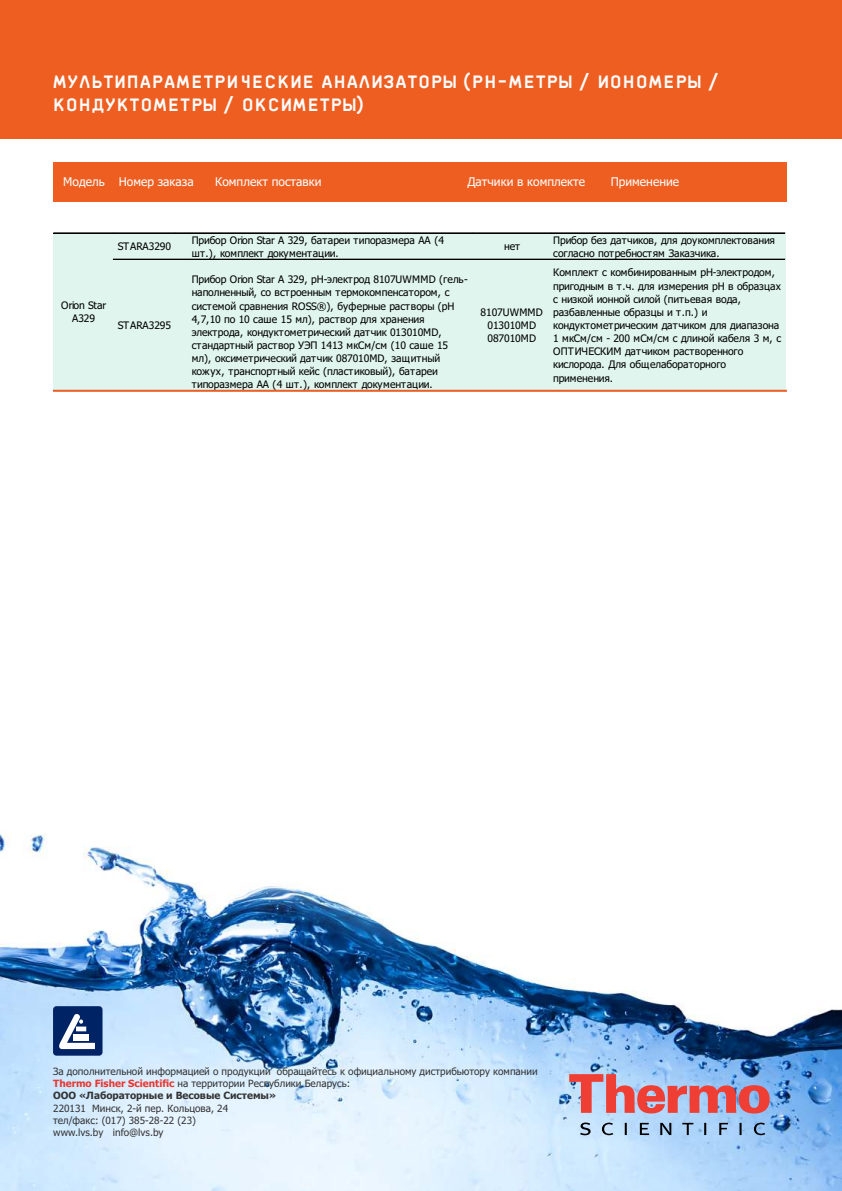
<style>
.page{position:relative;width:842px;height:1191px;background:#fff}
.page>*{position:absolute;margin:0;border:0;box-sizing:border-box;transform-origin:0 0}
.t1{font:24px/22.6px "Far Cry 4";color:#fefefe}
.t2{font:12px "Tahoma";color:#fefefe}
.t3{font:10.4px/13.1px "Tahoma";letter-spacing:-.01em;color:#000}
.t4{font:10px/12.1px "Tahoma";color:#343435}
.s1{font-weight:700;color:#e63832}
.s2{font-weight:700}
</style>
<div class="page">
<div style="left:0;top:0;width:842px;height:138px;background:#ef5e21"></div>
<div style="left:53px;top:162px;width:734px;height:40px;background:#ef5e21"></div>
<div style="left:53px;top:233px;width:732px;height:158px;background:#dff5ee"></div>
<hr style="left:53px;top:233px;width:732px;height:1px;background:#000">
<hr style="left:113px;top:259px;width:672px;height:1px;background:#000">
<img style="left:0;top:833px;width:842px;height:358px">
<svg style="left:569px;top:1074px;width:201px;height:39px;background:#c4899b"></svg>
<svg style="left:580px;top:1122px;width:185px;height:13px;background:#92b0ce"></svg>
<div style="left:53px;top:1006px;width:50px;height:49px;background:#002366;border-radius:3px"></div>
<svg style="left:59px;top:1014px;width:36px;height:35px"></svg>
<hr style="left:53px;top:390px;width:734px;height:2px;background:#ef5e21">
<h1 class="t1" style="left:52px;top:71px;width:669px">Мультипараметрические анализаторы (рН-метры / иономеры / кондуктометры / оксиметры)</h1>
<p class="t2" style="left:63px;top:177px;width:132px">Модель Номер заказа</p>
<p class="t2" style="left:215px;top:177px;width:108px">Комплект поставки</p>
<p class="t2" style="left:467px;top:177px;width:119px">Датчики в комплекте</p>
<p class="t2" style="left:611px;top:176px;width:70px">Применение</p>
<p class="t3" style="left:61px;top:299px;width:47px;text-align:center">Orion Star<br>A329</p>
<p class="t3" style="left:118px;top:241px;width:55px">STARA3290</p>
<p class="t3" style="left:192px;top:234px;width:254px">Прибор Orion Star A 329, батареи типоразмера АА (4 шт.), комплект документации.</p>
<p class="t3" style="left:504px;top:241px;width:17px">нет</p>
<p class="t3" style="left:553px;top:234px;width:223px">Прибор без датчиков, для доукомплектования согласно потребностям Заказчика.</p>
<p class="t3" style="left:118px;top:319px;width:55px">STARA3295</p>
<p class="t3" style="left:192px;top:274px;width:278px">Прибор Orion Star A 329, рН-электрод 8107UWMMD (гель&shy;наполненный, со встроенным термокомпенсатором, с системой сравнения ROSS®), буферные растворы (рН 4,7,10 по 10 саше 15 мл), раствор для хранения электрода, кондуктометрический датчик 013010MD, стандартный раствор УЭП 1413 мкСм/см (10 саше 15 мл), оксиметрический датчик 087010MD, защитный кожух, транспортный кейс (пластиковый), батареи типоразмера АА (4 шт.), комплект документации.</p>
<p class="t3" style="left:481px;top:306px;width:64px;text-align:center">8107UWMMD<br>013010MD<br>087010MD</p>
<p class="t3" style="left:553px;top:267px;width:230px">Комплект с комбинированным рН-электродом, пригодным в т.ч. для измерения рН в образцах с низкой ионной силой (питьевая вода, разбавленные образцы и т.п.) и кондуктометрическим датчиком для диапазона 1 мкСм/см - 200 мСм/см с длиной кабеля 3 м, с ОПТИЧЕСКИМ датчиком растворенного кислорода. Для общелабораторного применения.</p>
<p class="t4" style="left:53px;top:1066px;width:486px">За дополнительной информацией о продукции обращайтесь к официальному дистрибьютору компании<br><span class="s1">Thermo Fisher Scientific</span> на территории Республики Беларусь:<br><span class="s2">ООО «Лабораторные и Весовые Системы»</span></p>
<p class="t4" style="left:53px;top:1102px;width:176px">220131 Минск, 2-й пер. Кольцова, 24 тел/факс: (017) 385-28-22 (23) www.lvs.by info@lvs.by</p>
</div>
